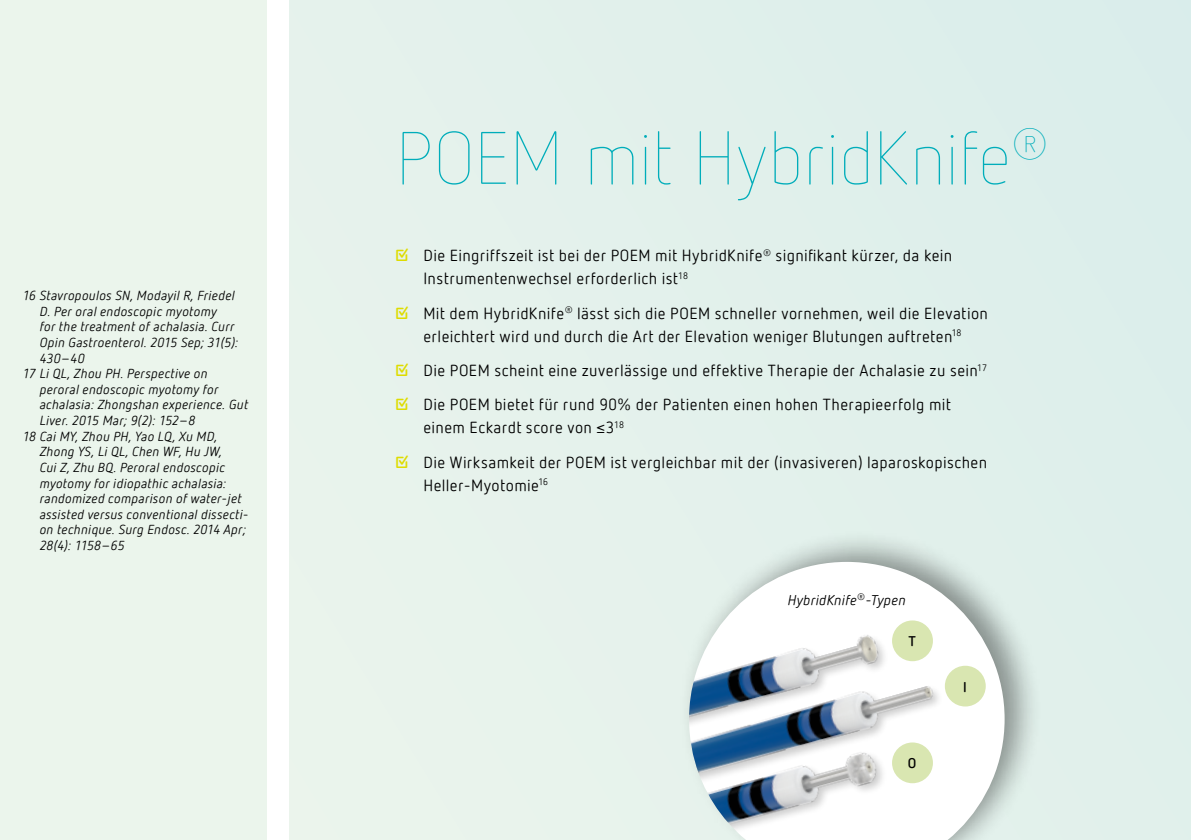
<style>
.page{position:relative;width:1191px;height:840px;background:#fff}
.page>*{position:absolute;margin:0;border:0;box-sizing:border-box;transform-origin:0 0}
.t1{font:100 74px "Netto Offc Pro";letter-spacing:-.02em;color:#00adba}
.t2{font:16px/23px "Netto Offc Pro";letter-spacing:.025em;color:#000}
.t3{font:italic 14px "Netto Offc Pro";letter-spacing:.02em;color:#000}
.t4{font:700 14px "Netto Offc Pro";color:#000}
.t5{font:italic 13px "Netto Offc Pro";letter-spacing:.025em;color:#000}
.s1{font-weight:700;color:#dedc00}
</style>
<div class="page">
<div style="left:289px;top:0;width:902px;height:839px;background:#e3f1ec"></div>
<div style="left:678px;top:528px;width:365px;height:311px;background:#000;opacity:.4"></div>
<svg style="left:689px;top:561px;width:315px;height:278px;fill:#fff"></svg>
<img style="left:689px;top:624px;width:200px;height:43px">
<img style="left:689px;top:667px;width:260px;height:106px">
<div style="left:689px;top:750px;width:198px;height:89px;background:#e6f2ec"></div>
<img style="left:694px;top:741px;width:195px;height:98px">
<div style="left:892px;top:742px;width:41px;height:40px;background:#d9e6b1;border-radius:50%"></div>
<div style="left:892px;top:620px;width:41px;height:40px;background:#d9e6b1;border-radius:50%"></div>
<div style="left:945px;top:665px;width:40px;height:41px;background:#d9e6b1;border-radius:50%"></div>
<div style="left:0;top:0;width:266px;height:839px;background:#ebf5ec"></div>
<p class="t5" style="left:23px;top:287px;width:214px">16 Stavropoulos SN, Modayil R, Friedel</p>
<p class="t5" style="left:40px;top:302px;width:179px">D. Per oral endoscopic myotomy</p>
<p class="t5" style="left:40px;top:318px;width:196px">for the treatment of achalasia. Curr</p>
<p class="t5" style="left:40px;top:334px;width:200px">Opin Gastroenterol. 2015 Sep; 31(5):</p>
<p class="t5" style="left:40px;top:349px;width:46px">430–40</p>
<p class="t5" style="left:23px;top:365px;width:187px">17 Li QL, Zhou PH. Perspective on</p>
<p class="t5" style="left:40px;top:380px;width:180px">peroral endoscopic myotomy for</p>
<p class="t5" style="left:40px;top:396px;width:210px">achalasia: Zhongshan experience. Gut</p>
<p class="t5" style="left:40px;top:412px;width:157px">Liver. 2015 Mar; 9(2): 152–8</p>
<p class="t5" style="left:23px;top:427px;width:196px">18 Cai MY, Zhou PH, Yao LQ, Xu MD,</p>
<p class="t5" style="left:40px;top:443px;width:184px">Zhong YS, Li QL, Chen WF, Hu JW,</p>
<p class="t5" style="left:40px;top:458px;width:187px">Cui Z, Zhu BQ. Peroral endoscopic</p>
<p class="t5" style="left:40px;top:474px;width:188px">myotomy for idiopathic achalasia:</p>
<p class="t5" style="left:40px;top:490px;width:204px">randomized comparison of water-jet</p>
<p class="t5" style="left:40px;top:505px;width:210px">assisted versus conventional dissecti-</p>
<p class="t5" style="left:40px;top:521px;width:208px">on technique. Surg Endosc. 2014 Apr;</p>
<p class="t5" style="left:40px;top:536px;width:86px">28(4): 1158–65</p>
<h1 class="t1" style="left:395px;top:113px;width:655px">POEM mit HybridKnife<sup>®</sup></h1>
<p class="t2" style="left:423px;top:243px;width:530px;text-indent:-28px"><span class="s1">☑</span> Die Eingriffszeit ist bei der POEM mit HybridKnife<sup>®</sup> signifikant kürzer, da kein<br>Instrumentenwechsel erforderlich ist<sup>18</sup></p>
<p class="t2" style="left:395px;top:301px;width:594px;text-align:center"><span class="s1">☑</span> Mit dem HybridKnife<sup>®</sup> lässt sich die POEM schneller vornehmen, weil die Elevation erleichtert wird und durch die Art der Elevation weniger Blutungen auftreten<sup>18</sup></p>
<p class="t2" style="left:395px;top:358px;width:593px"><span class="s1">☑</span> Die POEM scheint eine zuverlässige und effektive Therapie der Achalasie zu sein<sup>17</sup></p>
<p class="t2" style="left:423px;top:392px;width:529px;text-indent:-28px"><span class="s1">☑</span> Die POEM bietet für rund 90% der Patienten einen hohen Therapieerfolg mit einem Eckardt score von ≤3<sup>18</sup></p>
<p class="t2" style="left:423px;top:450px;width:565px;text-indent:-28px"><span class="s1">☑</span> Die Wirksamkeit der POEM ist vergleichbar mit der (invasiveren) laparoskopischen<br>Heller-Myotomie<sup>16</sup></p>
<p class="t3" style="left:788px;top:590px;width:119px">HybridKnife<sup>®</sup>-Typen</p>
<p class="t4" style="left:908px;top:631px;width:9px">T</p>
<p class="t4" style="left:907px;top:753px;width:10px">O</p>
<p class="t4" style="left:963px;top:677px;width:5px">I</p>
</div>
